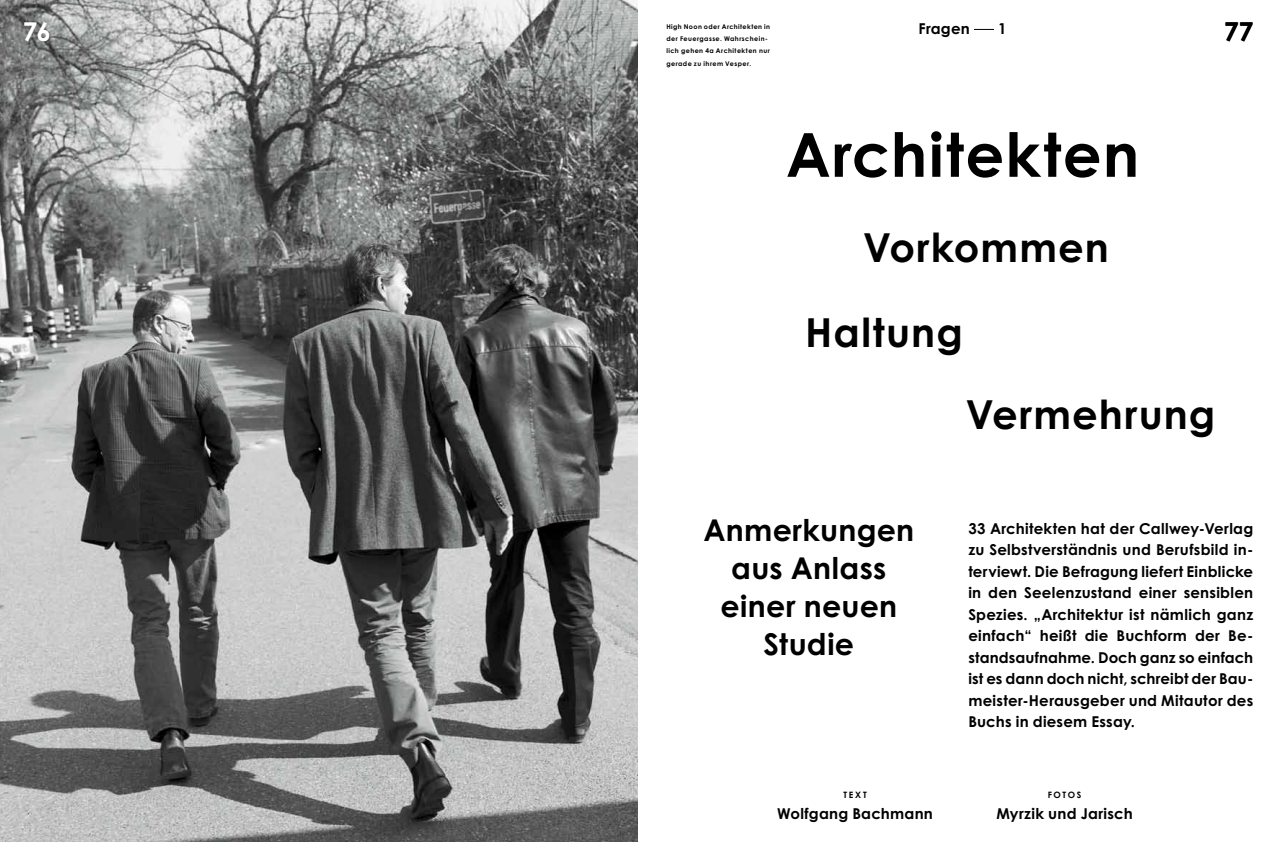
<style>
.page{position:relative;width:1276px;height:842px;background:#fff}
.page>*{position:absolute;margin:0;border:0;box-sizing:border-box;transform-origin:0 0}
.t1{font:700 60.7px "Century Gothic Pro";letter-spacing:.02em;color:#000}
.t2{font:700 40px "Century Gothic Pro";letter-spacing:.03em;color:#000}
.t3{font:700 30px/38px "Century Gothic Pro";letter-spacing:.01em;color:#000;text-align:center}
.t4{font:700 26px "Century Gothic Pro";color:#fff}
.t5{font:700 26px "Century Gothic Pro";color:#000}
.t6{font:700 15px/21.5px "Century Gothic Pro";letter-spacing:.015em;color:#000;text-align:justify}
.t7{font:700 8.8px "Century Gothic Pro";letter-spacing:.195em;color:#000}
.t8{font:700 6.5px/12.4px "Century Gothic Pro";letter-spacing:.07em;color:#000}
</style>
<div class="page">
<img style="left:0;top:0;width:638px;height:842px">
<svg style="left:974px;top:29px;width:20px;height:1px"></svg>
<h3 class="t4" style="left:23px;top:15px;width:30px">76</h3>
<h3 class="t5" style="left:1224px;top:15px;width:31px">77</h3>
<p class="t6" style="left:918px;top:17px;width:53px">Fragen</p>
<p class="t6" style="left:998px;top:17px;width:10px">1</p>
<p class="t8" style="left:666px;top:20px;width:105px">High Noon oder Architekten in der Feuergasse. Wahrschein&shy;lich gehen 4a Architekten nur gerade zu ihrem Vesper.</p>
<h1 class="t1" style="left:786px;top:117px;width:355px">Architekten</h1>
<h2 class="t2" style="left:863px;top:223px;width:247px">Vorkommen</h2>
<h2 class="t2" style="left:805px;top:307px;width:159px">Haltung</h2>
<h3 class="t3" style="left:703px;top:510px;width:212px">Anmerkungen aus Anlass einer neuen<br>Studie</h3>
<p class="t7" style="left:843px;top:789px;width:24px">Te xt</p>
<p class="t6" style="left:777px;top:803px;width:157px">Wolfgang Bachmann</p>
<h2 class="t2" style="left:965px;top:390px;width:251px">Vermehrung</h2>
<p class="t6" style="left:968px;top:517px;width:286px">33 Architekten hat der Callwey-Verlag zu Selbstverständnis und Berufsbild in&shy;terviewt. Die Befragung liefert Einblicke in den Seelenzustand einer sensiblen Spezies. „Architektur ist nämlich ganz einfach“ heißt die Buchform der Be&shy;standsaufnahme. Doch ganz so einfach ist es dann doch nicht, schreibt der Bau&shy;meister-Herausgeber und Mitautor des Buchs in diesem Essay.</p>
<p class="t7" style="left:1047px;top:789px;width:35px">Fotos</p>
<p class="t6" style="left:996px;top:803px;width:138px">Myrzik und Jarisch</p>
</div>
